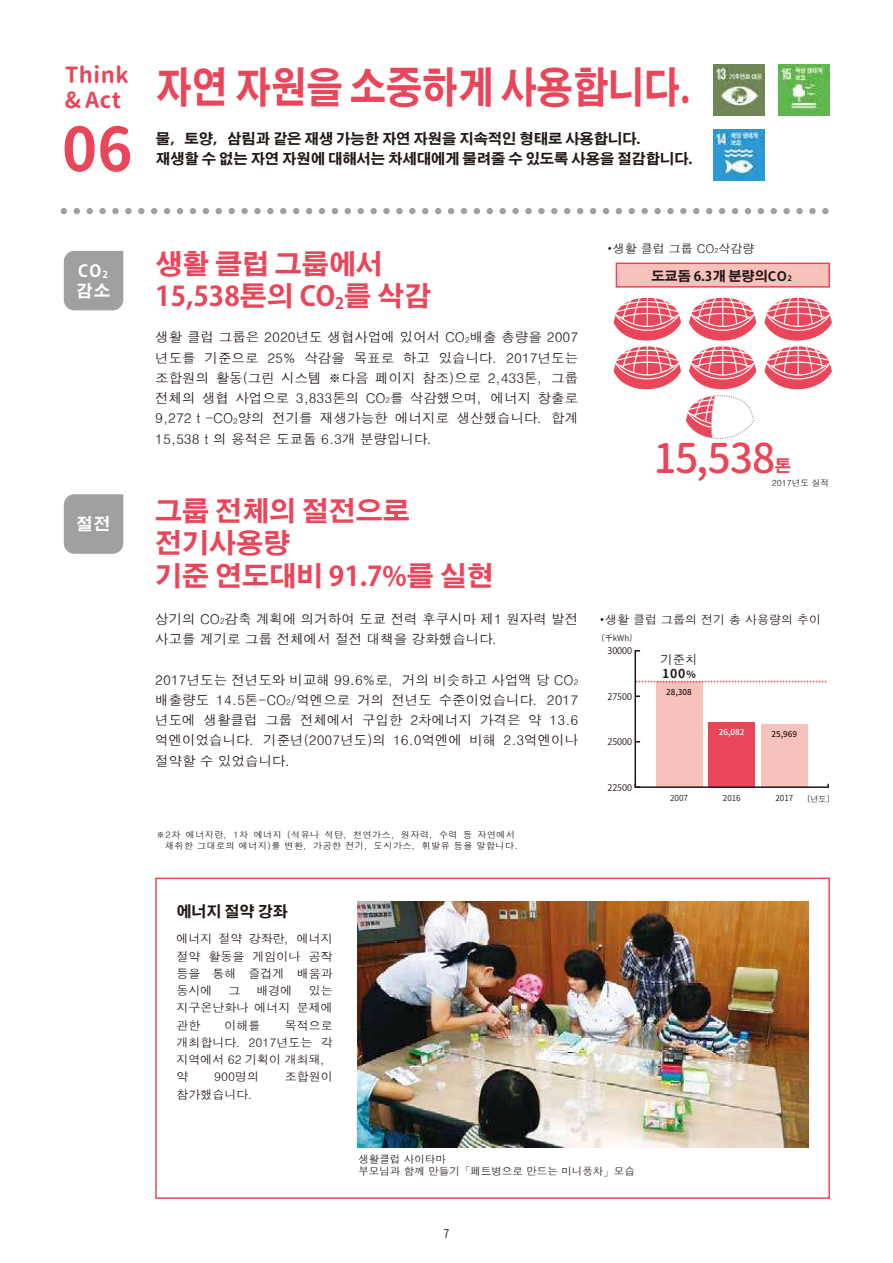
<style>
.page{position:relative;width:893px;height:1263px;background:#fff}
.page>*{position:absolute;margin:0;border:0;box-sizing:border-box;transform-origin:0 0}
.t1{font:60px "Gen Jyuu Gothic X P Bold";color:#e9465a}
.t2{font:700 42px "Adobe Gothic Std";color:#e9465a;scale:.85 1}
.t3{font:40.8px "Gen Jyuu Gothic P Medium";color:#e9465a}
.t4{font:700 27px/32.4px "Adobe Gothic Std";color:#e9465a}
.t5{font:22.2px/25.3px "Gen Jyuu Gothic X P Bold";letter-spacing:.02em;color:#e9465a}
.t6{font:700 16.5px/20px "Adobe Gothic Std";color:#fff}
.t7{font:700 16.35px "Adobe Gothic Std";color:#e9465a}
.t8{font:700 15px "Adobe Gothic Std";color:#221815}
.t9{font:700 14.25px/20.2px "Adobe Gothic Std";color:#221815}
.t10{font:13.5px/20.2px "Dotum";color:#221815;text-align:justify}
.t11{font:700 13.2px "Adobe Gothic Std";color:#221815}
.t12{font:12.3px "Gen Jyuu Gothic P Bold";color:#221815}
.t13{font:12.3px "Dotum";color:#221815}
.t14{font:12px/17.2px "Dotum";color:#221815;text-align:justify}
.t15{font:12px "Gen Jyuu Gothic X P Normal";color:#221815;scale:.9 1}
.t16{font:10.5px/12px "Dotum";color:#221815}
.t17{font:9px/10.8px "Dotum";letter-spacing:.06em;color:#221815}
.t18{font:9px "Koz Go Pr 6 N";color:#221815}
.t19{font:8.55px "Dotum";color:#221815}
.t20{font:8.1px "Gen Jyuu Gothic P Normal";color:#221815}
.t21{font:8.1px "Gen Jyuu Gothic P Medium";color:#221815}
.t22{font:8.1px "Gen Jyuu Gothic P Medium";color:#fff}
.s1{font-size:9.6px}
.s2{font-size:7.8px}
.s3{font-family:"Gen Jyuu Gothic X P Medium"}
.s4{font-size:7.05px}
.s5{font-family:"Gen Jyuu Gothic P Bold";font-weight:400}
.s6{font-family:"Gen Jyuu Gothic P Bold";font-weight:400;font-size:7.65px}
.s7{font-size:9.9px}
.s8{font-family:"Dotum"}
</style>
<div class="page">
<svg style="left:64px;top:208px;width:765px;height:6px"></svg>
<div style="left:64px;top:251px;width:59px;height:59px;background:#9fa0a0"></div>
<div style="left:64px;top:494px;width:59px;height:60px;background:#9fa0a0"></div>
<div style="left:616px;top:263px;width:213px;height:24px;background:#f7c1bc"></div>
<div style="left:616px;top:263px;width:214px;height:25px;border:2px solid #e9465a"></div>
<img style="left:357px;top:901px;width:452px;height:246px">
<svg style="left:613px;top:297px;width:219px;height:142px"></svg>
<div style="left:656px;top:681px;width:46px;height:106px;background:#f7c1bc"></div>
<div style="left:709px;top:722px;width:46px;height:65px;background:#e9465a"></div>
<div style="left:761px;top:724px;width:46px;height:63px;background:#f7c1bc"></div>
<svg style="left:636px;top:681px;width:191px;height:1px"></svg>
<hr style="left:635px;top:786px;width:193px;height:2px;background:#221815">
<hr style="left:634px;top:651px;width:2px;height:137px;background:#221815">
<img style="left:714px;top:65px;width:51px;height:51px">
<img style="left:714px;top:129px;width:51px;height:51px">
<img style="left:778px;top:65px;width:51px;height:51px">
<h3 class="t5" style="left:65px;top:61px;width:66px">Think &amp; Act</h3>
<h1 class="t1" style="left:62px;top:105px;width:72px">06</h1>
<h2 class="t2" style="left:156px;top:62px;width:629px">자연 자원을 소중하게 사용합니다.</h2>
<p class="t9" style="left:156px;top:129px;width:548px">물，토양，삼림과 같은 재생 가능한 자연 자원을 지속적인 형태로 사용합니다．<br>재생할 수 없는 자연 자원에 대해서는 차세대에게 물려줄 수 있도록 사용을 절감합니다．</p>
<p class="t6" style="left:76px;top:261px;width:36px">CO<span class="s1">2 </span>감소</p>
<p class="t6" style="left:76px;top:514px;width:36px">절전</p>
<h3 class="t4" style="left:155px;top:248px;width:277px">생활 클럽 그룹에서<br>15,538톤의 CO<sub>2</sub>를 삭감</h3>
<p class="t10" style="left:155px;top:327px;width:424px">생활 클럽 그룹은 2020년도 생협사업에 있어서 CO<span class="s2">2</span>배출 총량을 2007 년도를 기준으로 25% 삭감을 목표로 하고 있습니다．2017년도는 조합원의 활동(그린 시스템 ※다음 페이지 참조)으로 2,433톤，그룹 전체의 생협 사업으로 3,833톤의 CO<span class="s2">2</span>를 삭감했으며，에너지 창출로 9,272ｔ-CO<span class="s2">2</span>양의 전기를 재생가능한 에너지로 생산했습니다．합계 15,538ｔ의 용적은 도쿄돔 6.3개 분량입니다．</p>
<h3 class="t4" style="left:155px;top:495px;width:340px">그룹 전체의 절전으로 전기사용량<br>기준 연도대비 91.7%를 실현</h3>
<p class="t10" style="left:155px;top:609px;width:424px">상기의 CO<span class="s2">2</span>감축 계획에 의거하여 도쿄 전력 후쿠시마 제1 원자력 발전 사고를 계기로 그룹 전체에서 절전 대책을 강화했습니다．</p>
<p class="t10" style="left:155px;top:669px;width:424px">2017년도는 전년도와 비교해 99.6%로，거의 비슷하고 사업액 당 CO<span class="s2">2 </span>배출량도 14.5톤-CO<span class="s2">2</span>/억엔으로 거의 전년도 수준이었습니다．2017 년도에 생활클럽 그룹 전체에서 구입한 2차에너지 가격은 약 13.6 억엔이었습니다．기준년(2007년도)의 16.0억엔에 비해 2.3억엔이나 절약할 수 있었습니다．</p>
<p class="t17" style="left:165px;top:829px;width:354px;text-indent:-9px">※2차 에너지란，1차 예너지 (석유나 석탄，천연가스，원자력，수력 등 자연에서 채취한 그대로의 에너지)를 변환，가공한 전기，도시가스，휘발유 등을 말합니다.</p>
<p class="t8" style="left:176px;top:903px;width:113px">에너지 절약 강좌</p>
<p class="t14" style="left:176px;top:930px;width:158px">에너지 절약 강좌란，에너지 절약 활동을 게임이나 공작 등을 통해 즐겁게 배움과 동시에</p>
<p class="t14" style="left:176px;top:982px;width:158px;text-indent:132px">있는 지구온난화나 에너지 문제에 관한</p>
<p class="t14" style="left:228px;top:982px;width:13px">그</p>
<p class="t14" style="left:257px;top:982px;width:37px">배경에</p>
<p class="t14" style="left:225px;top:1016px;width:37px">이해를</p>
<p class="t14" style="left:176px;top:1016px;width:158px;text-indent:108px">목적으로 개최합니다．2017년도는 각 지역에서 62 기획이 개최돼，약</p>
<p class="t14" style="left:214px;top:1068px;width:46px">900명의</p>
<p class="t14" style="left:285px;top:1068px;width:49px">조합원이</p>
<p class="t14" style="left:176px;top:1085px;width:86px">참가했습니다．</p>
<p class="t14" style="left:607px;top:240px;width:149px"><span class="s3">・</span>생활 클럽 그룹 CO<span class="s4">2</span>삭감량</p>
<p class="t11" style="left:651px;top:268px;width:142px">도쿄돔 6.3개 분량의<span class="s5">CO</span><span class="s6">2</span></p>
<h3 class="t3" style="left:654px;top:429px;width:123px">15,538</h3>
<p class="t7" style="left:775px;top:456px;width:18px">톤</p>
<p class="t19" style="left:772px;top:479px;width:59px">2017년도 실적</p>
<p class="t14" style="left:599px;top:611px;width:224px"><span class="s3">・</span>생활 클럽 그룹의 전기 총 사용량의 추이</p>
<p class="t20" style="left:601px;top:632px;width:34px">〔千kWh〕</p>
<p class="t18" style="left:607px;top:646px;width:26px">30000</p>
<p class="t18" style="left:607px;top:691px;width:26px">27500</p>
<p class="t18" style="left:607px;top:737px;width:26px">25000</p>
<p class="t18" style="left:607px;top:782px;width:26px">22500</p>
<p class="t13" style="left:661px;top:653px;width:38px">기준치</p>
<p class="t12" style="left:662px;top:664px;width:35px">100<span class="s7">％</span></p>
<p class="t21" style="left:666px;top:686px;width:27px">28,308</p>
<p class="t22" style="left:719px;top:726px;width:27px">26,082</p>
<p class="t21" style="left:772px;top:728px;width:27px">25,969</p>
<p class="t20" style="left:670px;top:792px;width:19px">2007</p>
<p class="t20" style="left:723px;top:792px;width:19px">2016</p>
<p class="t20" style="left:775px;top:792px;width:19px">2017</p>
<p class="t20" style="left:806px;top:793px;width:26px">〔<span class="s8">년도</span>〕</p>
<p class="t16" style="left:358px;top:1153px;width:278px">생활클럽 사이타마<br>부모님과 함께 만들기「페트병으로 만드는 미니풍차」모습</p>
<p class="t15" style="left:443px;top:1225px;width:8px">7</p>
</div>
